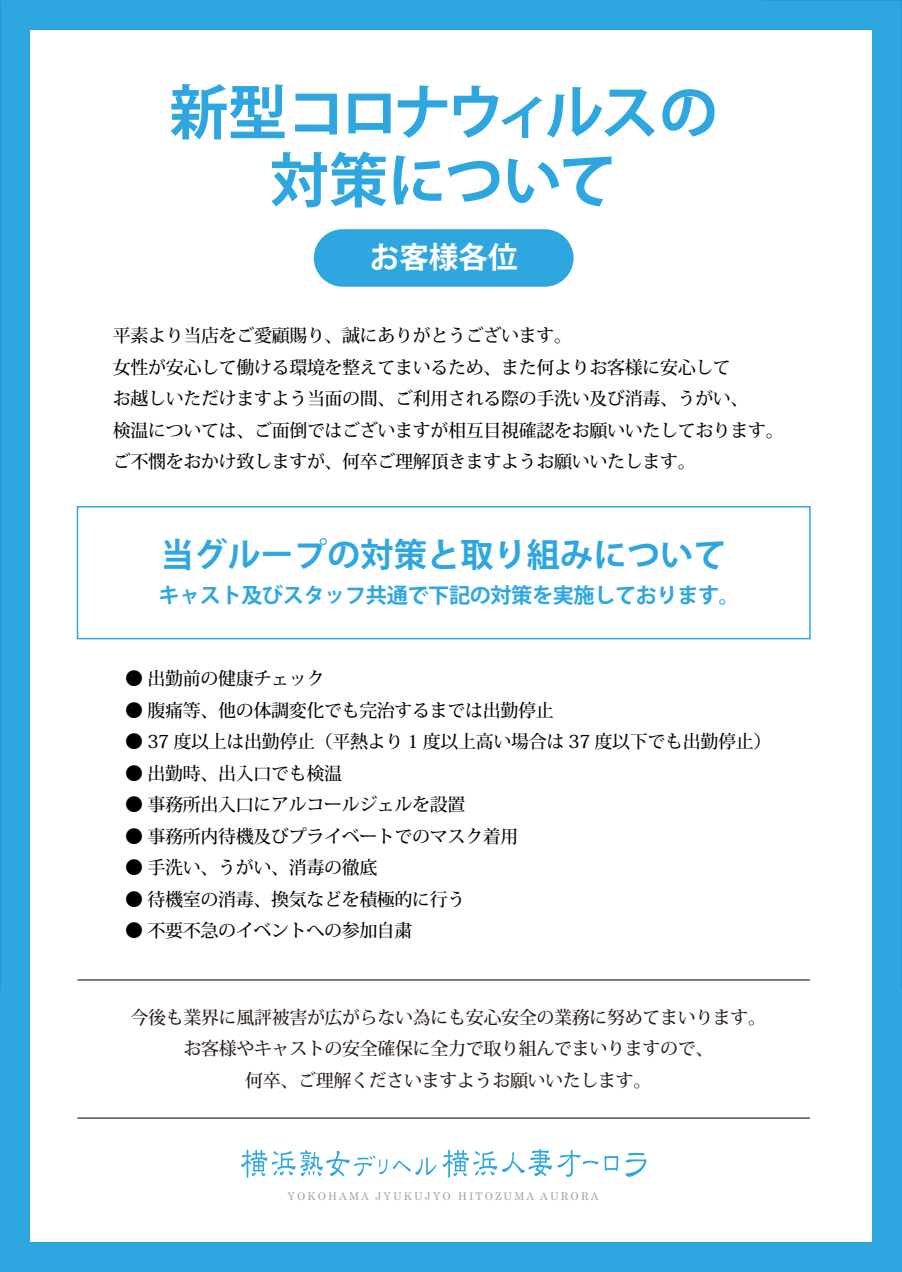
<style>
.page{position:relative;width:902px;height:1272px;background:#fff}
.page>*{position:absolute;margin:0;border:0;box-sizing:border-box;transform-origin:0 0}
.t1{font:700 58.8px/67.9px "Koz Go Pro";letter-spacing:-.05em;color:#2ea7e0;text-align:center}
.t2{font:700 33.3px "Koz Go Pro";color:#2ea7e0}
.t3{font:700 29.55px "Koz Go Pro";color:#fff}
.t4{font:700 21.15px "Koz Go Pro";letter-spacing:-.02em;color:#2ea7e0}
.t5{font:500 18px/31.5px "Koz Min Pr 6 N";letter-spacing:-.02em;color:#000}
.t6{font:500 18px/31.5px "Koz Min Pr 6 N";letter-spacing:-.02em;color:#231815;text-align:center}
.t7{font:10.65px "Century";letter-spacing:.2em;color:#9fa0a0}
</style>
<div class="page">
<div style="left:0;top:0;width:901px;height:1271px;background:#2ea7e0"></div>
<div style="left:30px;top:30px;width:841px;height:1211px;background:#fff"></div>
<svg style="left:557px;top:1149px;width:41px;height:27px"></svg>
<svg style="left:604px;top:1155px;width:14px;height:15px"></svg>
<svg style="left:625px;top:1152px;width:21px;height:24px"></svg>
<svg style="left:241px;top:1149px;width:195px;height:28px"></svg>
<svg style="left:442px;top:1149px;width:109px;height:28px"></svg>
<div style="left:314px;top:229px;width:259px;height:58px;background:#2ea7e0;border-radius:29px"></div>
<div style="left:77px;top:506px;width:733px;height:133px;border:2px solid #2ea7e0"></div>
<hr style="left:77px;top:979px;width:732px;height:1px;background:#000">
<hr style="left:77px;top:1117px;width:732px;height:1px;background:#000">
<h1 class="t1" style="left:169px;top:82px;width:550px">新型コロナウィルスの対策について</h1>
<h3 class="t3" style="left:370px;top:238px;width:149px">お客様各位</h3>
<p class="t5" style="left:113px;top:320px;width:672px">平素より当店をご愛顧賜り、誠にありがとうございます。<br>女性が安心して働ける環境を整えてまいるため、また何よりお客様に安心して<br>お越しいただけますよう当面の間、ご利用される際の手洗い及び消毒、うがい、<br>検温については、ご面倒ではございますが相互目視確認をお願いいたしております。ご不憫をおかけ致しますが、何卒ご理解頂きますようお願いいたします。</p>
<h2 class="t2" style="left:161px;top:533px;width:567px">当グループの対策と取り組みについて</h2>
<p class="t4" style="left:158px;top:582px;width:583px">キャスト及びスタッフ共通で下記の対策を実施しております。</p>
<p class="t5" style="left:125px;top:663px;width:200px">● 出勤前の健康チェック</p>
<p class="t5" style="left:125px;top:694px;width:430px">● 腹痛等、他の体調変化でも完治するまでは出勤停止</p>
<p class="t5" style="left:125px;top:726px;width:647px">● 37 度以上は出勤停止（平熱より 1 度以上高い場合は 37 度以下でも出勤停止）</p>
<p class="t5" style="left:125px;top:757px;width:218px">● 出勤時、出入口でも検温</p>
<p class="t5" style="left:125px;top:789px;width:342px">● 事務所出入口にアルコールジェルを設置</p>
<p class="t5" style="left:125px;top:820px;width:395px">● 事務所内待機及びプライベートでのマスク着用</p>
<p class="t5" style="left:125px;top:852px;width:253px">● 手洗い、うがい、消毒の徹底</p>
<p class="t5" style="left:125px;top:883px;width:342px">● 待機室の消毒、換気などを積極的に行う</p>
<p class="t5" style="left:125px;top:915px;width:289px">● 不要不急のイベントへの参加自粛</p>
<p class="t6" style="left:130px;top:1001px;width:637px">今後も業界に風評被害が広がらない為にも安心安全の業務に努めてまいります。お客様やキャストの安全確保に全力で取り組んでまいりますので、<br>何卒、ご理解くださいますようお願いいたします。</p>
<p class="t7" style="left:287px;top:1187px;width:312px">YOKOHAMA JYUKUJYO HITOZUMA AURORA</p>
</div>
